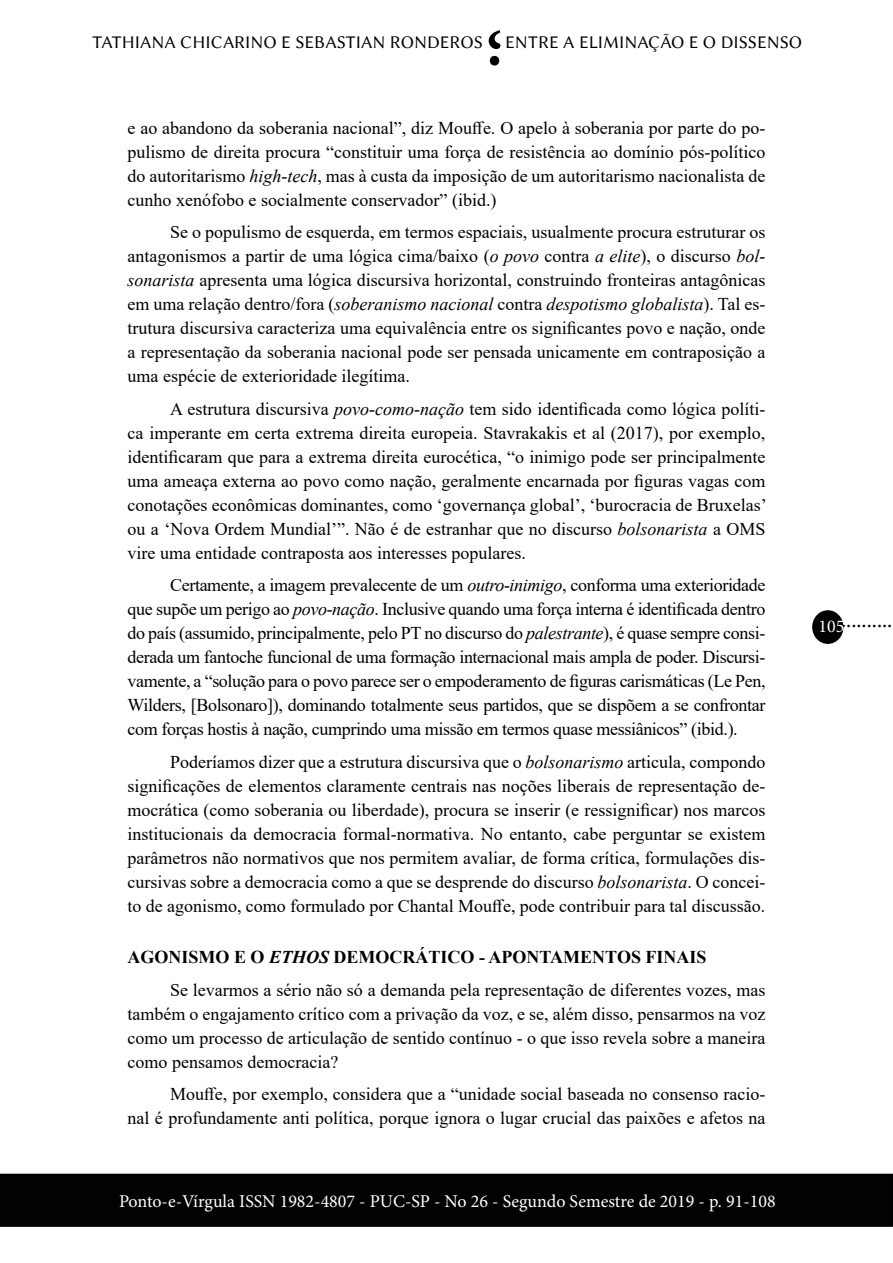
<style>
.page{position:relative;width:893px;height:1263px;background:#fff}
.page>*{position:absolute;margin:0;border:0;box-sizing:border-box;transform-origin:0 0}
.t1{font:700 90px "Adobe Arabic";color:#000}
.t2{font:22.5px "Minion Pro";color:#000}
.t3{font:18px/24px "Times New Roman";color:#000;text-align:justify}
.t4{font:18px "Minion Pro";color:#fff}
.t5{font:18px "Linux Biolinum G";color:#000}
.s1{font-style:italic}
.s2{font-weight:700}
.s3{font-weight:700;font-style:italic}
</style>
<div class="page">
<div style="left:813px;top:611px;width:30px;height:32px;background:#020203;border-radius:50%"></div>
<div style="left:812px;top:610px;width:31px;height:34px;border:2px solid #000;border-radius:50%"></div>
<div style="left:1px;top:1174px;width:891px;height:52px;background:#020203"></div>
<div style="left:0;top:1174px;width:893px;height:53px;border:2px solid #000"></div>
<h1 class="t1" style="left:503px;top:122px;width:18px;rotate:-180deg">;</h1>
<p class="t5" style="left:92px;top:32px;width:392px">TATHIANA CHICARINO E SEBASTIAN RONDEROS</p>
<p class="t5" style="left:505px;top:32px;width:298px">ENTRE A ELIMINAÇÃO E O DISSENSO</p>
<p class="t3" style="left:128px;top:115px;width:639px">e ao abandono da soberania nacional”, diz Mouffe. O apelo à soberania por parte do po&shy;pulismo de direita procura “constituir uma força de resistência ao domínio pós-político do autoritarismo <span class="s1">high-tech</span>, mas à custa da imposição de um autoritarismo nacionalista de cunho xenófobo e socialmente conservador” (ibid.)</p>
<p class="t3" style="left:128px;top:220px;width:639px;text-indent:43px">Se o populismo de esquerda, em termos espaciais, usualmente procura estruturar os antagonismos a partir de uma lógica cima/baixo (<span class="s1">o povo</span> contra <span class="s1">a elite</span>), o discurso <span class="s1">bol&shy;sonarista</span> apresenta uma lógica discursiva horizontal, construindo fronteiras antagônicas em uma relação dentro/fora (<span class="s1">soberanismo nacional</span> contra <span class="s1">despotismo globalista</span>). Tal es&shy;trutura discursiva caracteriza uma equivalência entre os significantes povo e nação, onde a representação da soberania nacional pode ser pensada unicamente em contraposição a uma espécie de exterioridade ilegítima.</p>
<p class="t3" style="left:128px;top:396px;width:641px;text-indent:43px">A estrutura discursiva <span class="s1">povo-como-nação</span> tem sido identificada como lógica políti&shy;ca imperante em certa extrema direita europeia. Stavrakakis et al (2017), por exemplo, identificaram que para a extrema direita eurocética, “o inimigo pode ser principalmente uma ameaça externa ao povo como nação, geralmente encarnada por figuras vagas com conotações econômicas dominantes, como ‘governança global’, ‘burocracia de Bruxelas’ ou a ‘Nova Ordem Mundial’”. Não é de estranhar que no discurso <span class="s1">bolsonarista</span> a OMS vire uma entidade contraposta aos interesses populares.</p>
<p class="t3" style="left:128px;top:572px;width:639px;text-indent:43px">Certamente, a imagem prevalecente de um <span class="s1">outro-inimigo</span>, conforma uma exterioridade que supõe um perigo ao <span class="s1">povo-nação</span>. Inclusive quando uma força interna é identificada dentro do país (assumido, principalmente, pelo PT no discurso do <span class="s1">palestrante</span>), é quase sempre consi&shy;derada um fantoche funcional de uma formação internacional mais ampla de poder. Discursi&shy;vamente, a “solução para o povo parece ser o empoderamento de figuras carismáticas (Le Pen, Wilders, [Bolsonaro]), dominando totalmente seus partidos, que se dispõem a se confrontar com forças hostis à nação, cumprindo uma missão em termos quase messiânicos” (ibid.).</p>
<p class="t3" style="left:128px;top:749px;width:639px;text-indent:43px">Poderíamos dizer que a estrutura discursiva que o <span class="s1">bolsonarismo</span> articula, compondo significações de elementos claramente centrais nas noções liberais de representação de&shy;mocrática (como soberania ou liberdade), procura se inserir (e ressignificar) nos marcos institucionais da democracia formal-normativa. No entanto, cabe perguntar se existem parâmetros não normativos que nos permitem avaliar, de forma crítica, formulações dis&shy;cursivas sobre a democracia como a que se desprende do discurso <span class="s1">bolsonarista</span>. O concei&shy;to de agonismo, como formulado por Chantal Mouffe, pode contribuir para tal discussão.</p>
<p class="t3" style="left:170px;top:940px;width:597px;line-height:32.5px;text-indent:-43px"><span class="s2">AGONISMO E O</span> <span class="s3">ETHOS</span> <span class="s2">DEMOCRÁTICO - APONTAMENTOS FINAIS<br></span>Se levarmos a sério não só a demanda pela representação de diferentes vozes, mas</p>
<p class="t3" style="left:128px;top:1001px;width:639px">também o engajamento crítico com a privação da voz, e se, além disso, pensarmos na voz como um processo de articulação de sentido contínuo - o que isso revela sobre a maneira como pensamos democracia?</p>
<p class="t3" style="left:128px;top:1082px;width:639px;text-align:right">Mouffe, por exemplo, considera que a “unidade social baseada no consenso racio-<br>nal é profundamente anti política, porque ignora o lugar crucial das paixões e afetos na</p>
<p class="t4" style="left:819px;top:614px;width:27px">105</p>
<p class="t2" style="left:841px;top:605px;width:53px">..........</p>
<p class="t4" style="left:119px;top:1189px;width:658px">Ponto-e-Vírgula ISSN 1982-4807 - PUC-SP - No 26 - Segundo Semestre de 2019 - p. 91-108</p>
</div>
